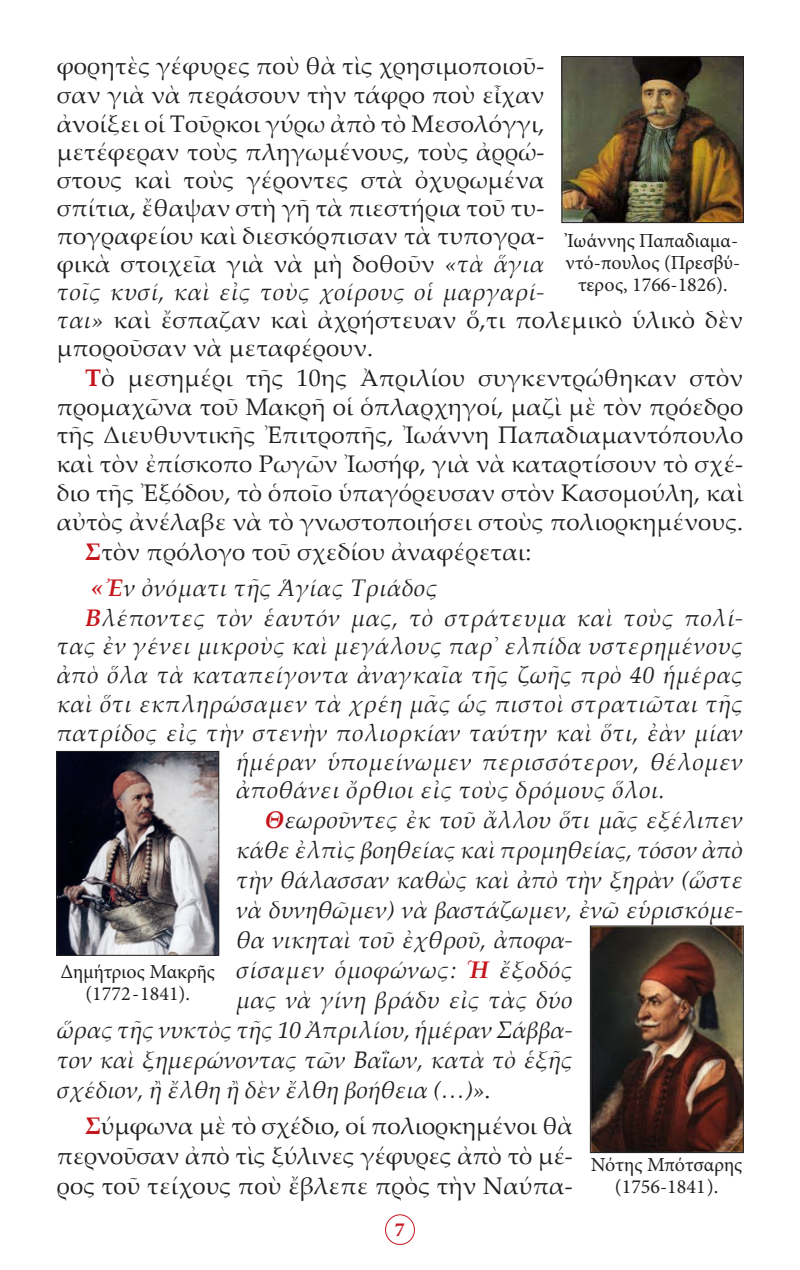
<style>
.page{position:relative;width:800px;height:1270px;background:#fff}
.page>*{position:absolute;margin:0;border:0;box-sizing:border-box;transform-origin:0 0}
.t1{font:24px/28.2px "Palatino Linotype";letter-spacing:.01em;color:#231f20}
.t2{font:italic 24px "Palatino Linotype";letter-spacing:.01em;color:#231f20}
.t3{font:italic 24px/30px "Palatino Linotype";letter-spacing:-.01em;color:#231f20}
.t4{font:24px "Palatino Linotype";letter-spacing:-.01em;color:#231f20}
.t5{font:20px/22px "Minion Pro";color:#231f20;text-align:center}
.t6{font:700 20px "Minion Pro";color:#c4161c}
.s1{font-style:italic}
.s2{font-weight:700;color:#c4161c}
.s3{font-style:normal}
</style>
<div class="page">
<div style="left:385px;top:1214px;width:30px;height:31px;border:1px solid #c4161c;border-radius:50%"></div>
<img style="left:564px;top:58px;width:178px;height:163px">
<div style="left:562px;top:56px;width:182px;height:167px;border:1px solid #231f20"></div>
<img style="left:592px;top:927px;width:150px;height:224px">
<div style="left:590px;top:925px;width:154px;height:228px;border:1px solid #231f20"></div>
<img style="left:58px;top:753px;width:159px;height:201px">
<div style="left:56px;top:751px;width:163px;height:205px;border:1px solid #231f20"></div>
<p class="t1" style="left:57px;top:51px;width:688px">φορητὲς γέφυρες ποὺ θὰ τὶς χρησιμοποιοῦ-<br>σαν γιὰ νὰ περάσουν τὴν τάφρο ποὺ εἶχαν<br>ἀνοίξει οἱ Τοῦρκοι γύρω ἀπὸ τὸ Μεσολόγγι,<br>μετέφεραν τοὺς πληγωμένους, τοὺς ἀρρώ-<br>στους καὶ τοὺς γέροντες στὰ ὀχυρωμένα<br>σπίτια, ἔθαψαν στὴ γῆ τὰ πιεστήρια τοῦ τυ-<br>πογραφείου καὶ διεσκόρπισαν τὰ τυπογρα-<br>φικὰ στοιχεῖα γιὰ νὰ μὴ δοθοῦν <span class="s1">«τὰ ἅγια<br>τοῖς κυσί, καὶ εἰς τοὺς χοίρους οἱ μαργαρί-<br>ται»</span> καὶ ἔσπαζαν καὶ ἀχρήστευαν ὅ,τι πολεμικὸ ὑλικὸ δὲν μποροῦσαν νὰ μεταφέρουν.</p>
<p class="t1" style="left:57px;top:362px;width:688px;line-height:28.8px;text-align:justify;text-indent:28px"><span class="s2">T</span>ὸ μεσημέρι τῆς 10ης Ἀπριλίου συγκεντρώθηκαν στὸν προμαχῶνα τοῦ Μακρῆ οἱ ὁπλαρχηγοί, μαζὶ μὲ τὸν πρόεδρο τῆς Διευθυντικῆς Ἐπιτροπῆς, Ἰωάννη Παπαδιαμαντόπουλο καὶ τὸν ἐπίσκοπο Ρωγῶν Ἰωσήφ, γιὰ νὰ καταρτίσουν τὸ σχέ&shy;διο τῆς Ἐξόδου, τὸ ὁποῖο ὑπαγόρευσαν στὸν Κασομούλη, καὶ αὐτὸς ἀνέλαβε νὰ τὸ γνωστοποιήσει στοὺς πολιορκημένους.</p>
<p class="t1" style="left:85px;top:537px;width:448px"><span class="s2">Σ</span>τὸν πρόλογο τοῦ σχεδίου ἀναφέρεται:</p>
<p class="t2" style="left:91px;top:570px;width:348px"><span class="s2">«Ἐ</span>ν ὀνόματι τῆς Ἁγίας Τριάδος</p>
<p class="t2" style="left:85px;top:600px;width:660px"><span class="s2">Β</span>λέποντες τὸν ἑαυτόν μας, τὸ στράτευμα καὶ τοὺς πολί-</p>
<p class="t2" style="left:57px;top:629px;width:688px">τας ἐν γένει μικροὺς καὶ μεγάλους παρ᾿ ελπίδα υστερημένους</p>
<p class="t2" style="left:57px;top:658px;width:688px">ἀπὸ ὅλα τὰ καταπείγοντα ἀναγκαῖα τῆς ζωῆς πρὸ 40 ἡμέρας</p>
<p class="t2" style="left:57px;top:687px;width:688px">καὶ ὅτι εκπληρώσαμεν τὰ χρέη μᾶς ὡς πιστοὶ στρατιῶται τῆς</p>
<p class="t2" style="left:57px;top:715px;width:688px">πατρίδος εἰς τὴν στενὴν πολιορκίαν ταύτην καὶ ὅτι, ἐὰν μίαν</p>
<p class="t2" style="left:236px;top:744px;width:508px">ἡμέραν ὑπομείνωμεν περισσότερον, θέλομεν</p>
<p class="t2" style="left:236px;top:773px;width:430px">ἀποθάνει ὄρθιοι εἰς τοὺς δρόμους ὅλοι.</p>
<p class="t3" style="left:265px;top:804px;width:480px"><span class="s2">Θ</span>εωροῦντες ἐκ τοῦ ἄλλου ὅτι μᾶς εξέλιπεν</p>
<p class="t3" style="left:236px;top:834px;width:508px">κάθε ἐλπὶς βοηθείας καὶ προμηθείας, τόσον ἀπὸ</p>
<p class="t3" style="left:236px;top:864px;width:508px">τὴν θάλασσαν καθὼς καὶ ἀπὸ τὴν ξηρὰν (ὥστε</p>
<p class="t3" style="left:236px;top:894px;width:508px">νὰ δυνηθῶμεν) νὰ βαστάζωμεν, ἐνῶ εὑρισκόμε-</p>
<p class="t3" style="left:236px;top:924px;width:338px">θα νικηταὶ τοῦ ἐχθροῦ, ἀποφα-</p>
<p class="t2" style="left:236px;top:953px;width:338px">σίσαμεν ὁμοφώνως: <span class="s2">Ἡ</span> ἔξοδός</p>
<p class="t2" style="left:236px;top:983px;width:339px">μας νὰ γίνη βράδυ εἰς τὰς δύο</p>
<p class="t3" style="left:57px;top:1014px;width:517px">ὥρας τῆς νυκτὸς τῆς 10 Ἀπριλίου, ἡμέραν Σάββα-</p>
<p class="t3" style="left:57px;top:1044px;width:518px">τον καὶ ξημερώνοντας τῶν Βαΐων, κατὰ τὸ ἑξῆς σχέδιον, ἢ ἔλθη ἢ δὲν ἔλθη βοήθεια (…)»<span class="s3">.</span></p>
<p class="t1" style="left:85px;top:1111px;width:489px"><span class="s2">Σ</span>ύμφωνα μὲ τὸ σχέδιο, οἱ πολιορκημένοι θὰ</p>
<p class="t4" style="left:57px;top:1139px;width:518px">περνοῦσαν ἀπὸ τὶς ξύλινες γέφυρες ἀπὸ τὸ μέ-</p>
<p class="t1" style="left:57px;top:1171px;width:518px">ρος τοῦ τείχους ποὺ ἔβλεπε πρὸς τὴν Ναύπα-</p>
<p class="t5" style="left:565px;top:230px;width:177px">Ἰωάννης Παπαδιαμα&shy;ντό-πουλος (Πρεσβύ&shy;τερος, 1766-1826).</p>
<p class="t5" style="left:60px;top:961px;width:156px">Δημήτριος Μακρῆς (1772-1841).</p>
<p class="t5" style="left:591px;top:1154px;width:153px">Νότης Μπότσαρης (1756-1841).</p>
<p class="t6" style="left:395px;top:1216px;width:11px">7</p>
</div>
